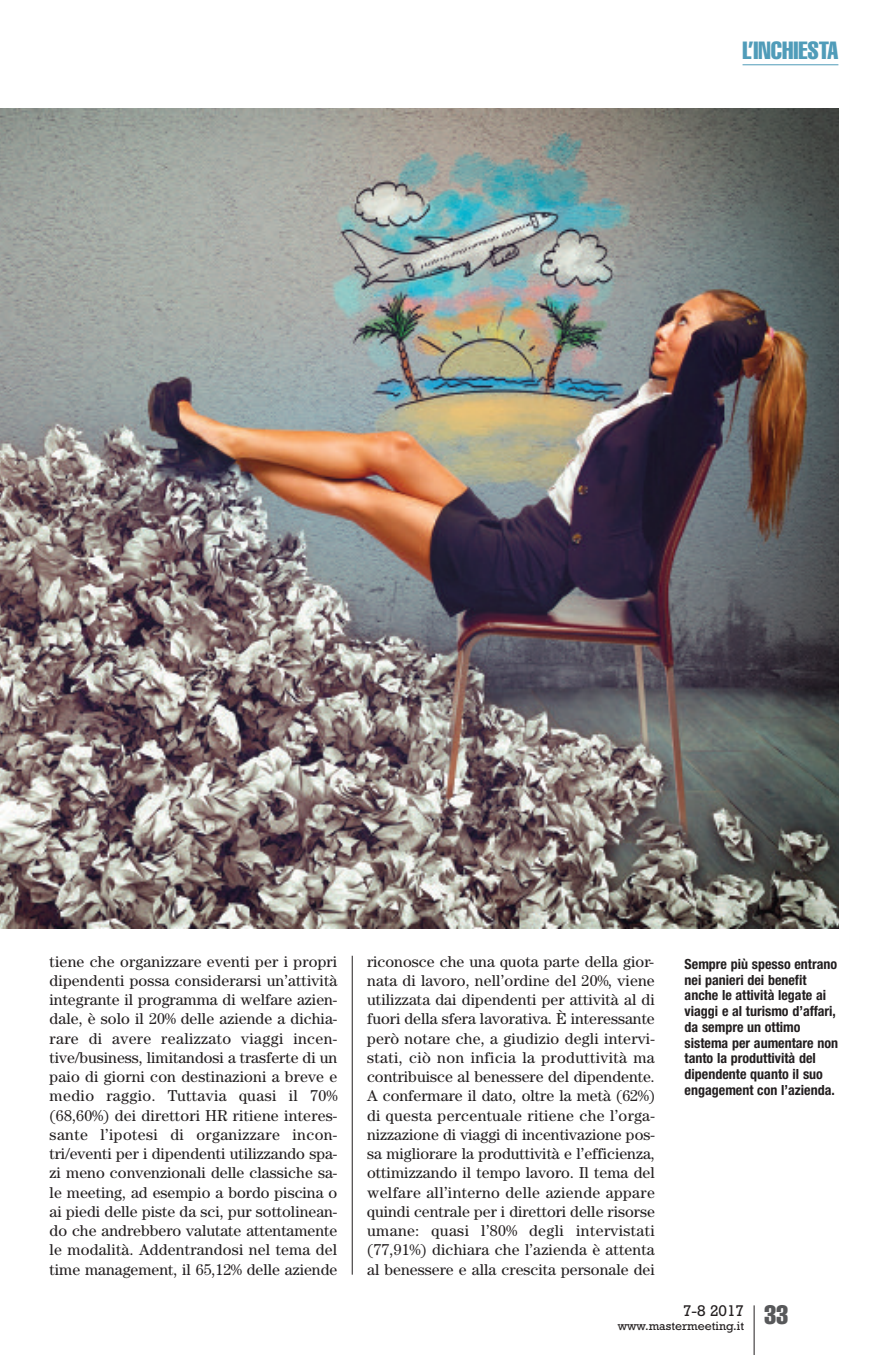
<style>
.page{position:relative;width:893px;height:1355px;background:#fff}
.page>*{position:absolute;margin:0;border:0;box-sizing:border-box;transform-origin:0 0}
.t1{font:extra-condensed 24.5px "Helvetica";color:#509cb9}
.t2{font:15.75px/19.2px "Century";color:#231f20;text-align:justify}
.t3{font:15.75px "Rockwell";color:#231f20}
.t4{font:700 condensed 14px/15.8px "Helvetica Neue";color:#231f20}
.t5{font:12.25px "Rockwell";color:#231f20}
</style>
<div class="page">
<hr style="left:754px;top:1305px;width:1px;height:49px;background:#231f20">
<hr style="left:742px;top:64px;width:96px;height:1px;background:#509cb9">
<hr style="left:352px;top:955px;width:1px;height:319px;background:#231f20">
<img style="left:0;top:108px;width:838px;height:819px">
<h1 class="t1" style="left:742px;top:42px;width:97px">L’INCHIESTA</h1>
<p class="t2" style="left:50px;top:952px;width:289px">tiene che organizzare eventi per i propri dipendenti possa considerarsi un’attività integrante il programma di welfare azien&shy;dale, è solo il 20% delle aziende a dichia&shy;rare di avere realizzato viaggi incen&shy;tive/business, limitandosi a trasferte di un paio di giorni con destinazioni a breve e medio raggio. Tuttavia quasi il 70% (68,60%) dei direttori HR ritiene interes&shy;sante l’ipotesi di organizzare incon&shy;tri/eventi per i dipendenti utilizzando spa&shy;zi meno convenzionali delle classiche sa&shy;le meeting, ad esempio a bordo piscina o ai piedi delle piste da sci, pur sottolinean&shy;do che andrebbero valutate attentamente le modalità. Addentrandosi nel tema del time management, il 65,12% delle aziende</p>
<p class="t2" style="left:367px;top:952px;width:289px">riconosce che una quota parte della gior&shy;nata di lavoro, nell’ordine del 20%, viene utilizzata dai dipendenti per attività al di fuori della sfera lavorativa. È interessante però notare che, a giudizio degli intervi&shy;stati, ciò non inficia la produttività ma contribuisce al benessere del dipendente.<br>A confermare il dato, oltre la metà (62%) di questa percentuale ritiene che l’orga&shy;nizzazione di viaggi di incentivazione pos&shy;sa migliorare la produttività e l’efficienza, ottimizzando il tempo lavoro. Il tema del welfare all’interno delle aziende appare quindi centrale per i direttori delle risorse umane: quasi l’80% degli intervistati (77,91%) dichiara che l’azienda è attenta al benessere e alla crescita personale dei</p>
<p class="t4" style="left:685px;top:957px;width:155px">Sempre più spesso entrano nei panieri dei benefit anche le attività legate ai viaggi e al turismo d’affari, da sempre un ottimo sistema per aumentare non tanto la produttività del dipendente quanto il suo engagement con l’azienda.</p>
<p class="t5" style="left:618px;top:1321px;width:172px">www.mastermeeting.it <sup>33</sup></p>
<p class="t3" style="left:683px;top:1305px;width:63px">7-8 2017</p>
</div>
